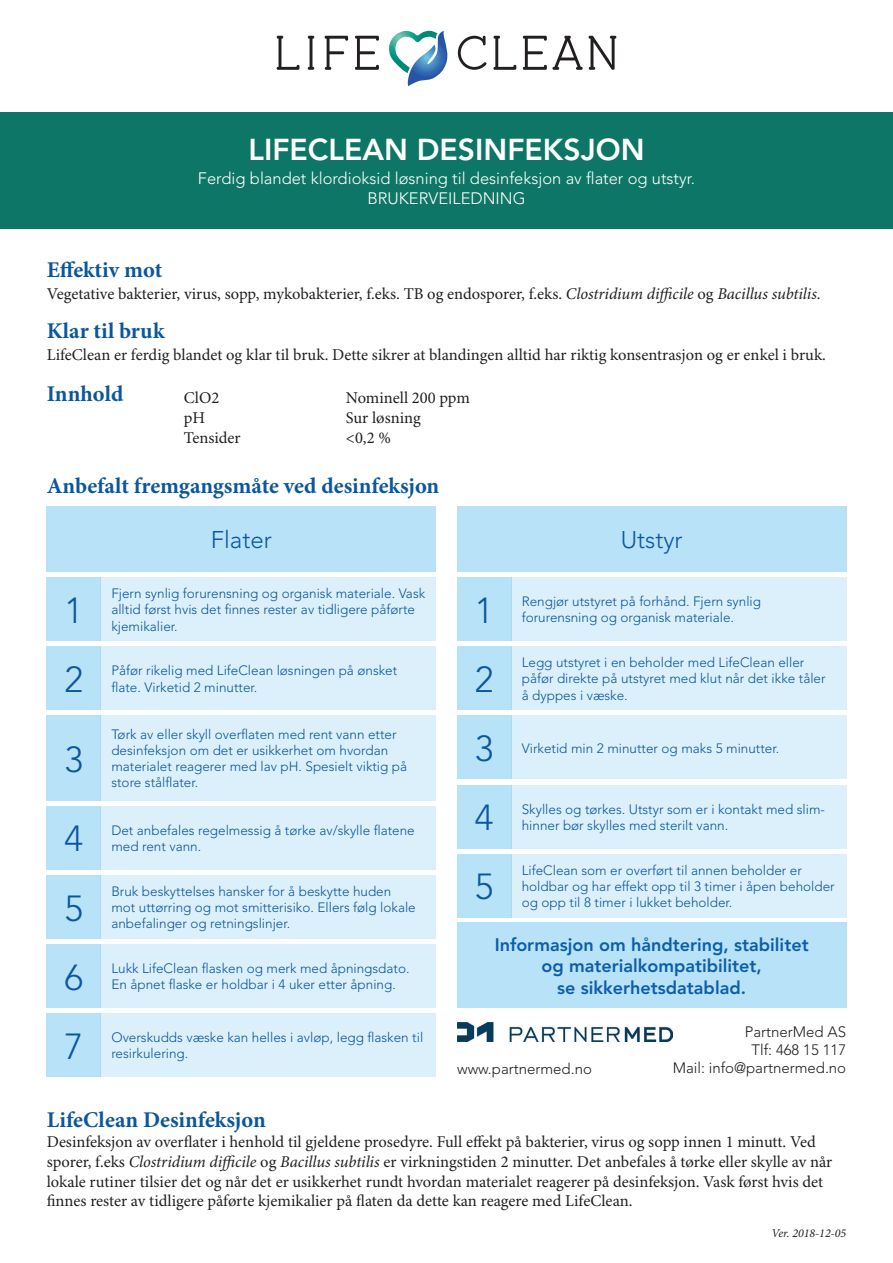
<style>
.page{position:relative;width:893px;height:1263px;background:#fff}
.page>*{position:absolute;margin:0;border:0;box-sizing:border-box;transform-origin:0 0}
.t1{font:300 36px/69.2px "Avenir LT Std";color:#0b579e}
.t2{font:800 30px "Avenir LT Std";color:#fff}
.t3{font:300 24px "Avenir LT Std";color:#0b579e}
.t4{font:700 22.5px "Minion Pro";color:#0b579e}
.t5{font:800 18px/21.6px "Avenir LT Std";color:#0d5ea8;text-align:center}
.t6{font:16.5px/19.8px "Minion Pro";color:#231f20}
.t7{font:300 16.5px/19.8px "Avenir LT Std";color:#fff;text-align:center}
.t8{font:300 15px/18px "Avenir LT Std";color:#231f20;text-align:right}
.t9{font:300 13.5px/16.2px "Avenir LT Std";color:#0b579e}
.t10{font:italic 12px "Minion Pro";color:#231f20}
.s1{font-style:italic}
</style>
<div class="page">
<div style="left:0;top:113px;width:893px;height:116px;background:#0d7666"></div>
<div style="left:47px;top:577px;width:54px;height:64px;background:#b7e2f7"></div>
<div style="left:47px;top:646px;width:54px;height:64px;background:#b7e2f7"></div>
<div style="left:47px;top:715px;width:54px;height:86px;background:#b7e2f7"></div>
<div style="left:47px;top:806px;width:54px;height:64px;background:#b7e2f7"></div>
<div style="left:47px;top:875px;width:54px;height:64px;background:#b7e2f7"></div>
<div style="left:101px;top:577px;width:335px;height:64px;background:#dbf0fb"></div>
<div style="left:101px;top:646px;width:335px;height:64px;background:#dbf0fb"></div>
<div style="left:101px;top:715px;width:335px;height:86px;background:#dbf0fb"></div>
<div style="left:101px;top:806px;width:335px;height:64px;background:#dbf0fb"></div>
<div style="left:101px;top:875px;width:335px;height:64px;background:#dbf0fb"></div>
<div style="left:47px;top:944px;width:54px;height:64px;background:#b7e2f7"></div>
<div style="left:101px;top:944px;width:335px;height:64px;background:#dbf0fb"></div>
<div style="left:47px;top:506px;width:389px;height:66px;background:#b7e2f7"></div>
<div style="left:457px;top:577px;width:54px;height:64px;background:#b7e2f7"></div>
<div style="left:457px;top:646px;width:54px;height:64px;background:#b7e2f7"></div>
<div style="left:457px;top:715px;width:54px;height:64px;background:#b7e2f7"></div>
<div style="left:457px;top:785px;width:54px;height:63px;background:#b7e2f7"></div>
<div style="left:511px;top:577px;width:335px;height:64px;background:#dbf0fb"></div>
<div style="left:511px;top:646px;width:335px;height:64px;background:#dbf0fb"></div>
<div style="left:511px;top:715px;width:335px;height:64px;background:#dbf0fb"></div>
<div style="left:511px;top:785px;width:335px;height:63px;background:#dbf0fb"></div>
<div style="left:457px;top:506px;width:389px;height:66px;background:#b7e2f7"></div>
<svg style="left:277px;top:36px;width:22px;height:34px"></svg>
<svg style="left:307px;top:36px;width:8px;height:34px"></svg>
<svg style="left:324px;top:36px;width:24px;height:34px"></svg>
<svg style="left:355px;top:36px;width:24px;height:34px"></svg>
<svg style="left:458px;top:36px;width:29px;height:34px"></svg>
<svg style="left:493px;top:36px;width:23px;height:34px"></svg>
<svg style="left:522px;top:36px;width:94px;height:34px"></svg>
<svg style="left:389px;top:31px;width:59px;height:55px"></svg>
<div style="left:457px;top:923px;width:389px;height:85px;background:#b7e2f7"></div>
<img style="left:458px;top:1022px;width:215px;height:19px">
<div style="left:47px;top:1013px;width:54px;height:64px;background:#b7e2f7"></div>
<div style="left:101px;top:1013px;width:335px;height:64px;background:#dbf0fb"></div>
<div style="left:457px;top:854px;width:54px;height:63px;background:#b7e2f7"></div>
<div style="left:511px;top:854px;width:335px;height:63px;background:#dbf0fb"></div>
<h2 class="t2" style="left:248px;top:132px;width:398px">LIFECLEAN DESINFEKSJON</h2>
<p class="t7" style="left:198px;top:169px;width:498px">Ferdig blandet klordioksid løsning til desinfeksjon av flater og utstyr.<br>BRUKERVEILEDNING</p>
<h3 class="t4" style="left:47px;top:256px;width:117px">Effektiv mot</h3>
<p class="t6" style="left:47px;top:284px;width:775px">Vegetative bakterier, virus, sopp, mykobakterier, f.eks. TB og endosporer, f.eks. <span class="s1">Clostridium difficile</span> og <span class="s1">Bacillus subtilis</span>.</p>
<h3 class="t4" style="left:47px;top:318px;width:119px">Klar til bruk</h3>
<p class="t6" style="left:47px;top:345px;width:781px">LifeClean er ferdig blandet og klar til bruk. Dette sikrer at blandingen alltid har riktig konsentrasjon og er enkel i bruk.</p>
<h3 class="t4" style="left:47px;top:381px;width:78px">Innhold</h3>
<p class="t6" style="left:184px;top:389px;width:37px">ClO2</p>
<p class="t6" style="left:346px;top:389px;width:125px">Nominell 200 ppm</p>
<p class="t6" style="left:184px;top:409px;width:23px">pH</p>
<p class="t6" style="left:346px;top:409px;width:76px">Sur løsning</p>
<p class="t6" style="left:184px;top:428px;width:58px">Tensider</p>
<p class="t6" style="left:346px;top:428px;width:46px">&lt;0,2 %</p>
<h3 class="t4" style="left:47px;top:472px;width:394px">Anbefalt fremgangsmåte ved desinfeksjon</h3>
<h1 class="t1" style="left:64px;top:576px;width:20px">1<br>2</h1>
<h1 class="t1" style="left:64px;top:725px;width:20px">3</h1>
<h1 class="t1" style="left:64px;top:804px;width:20px">4<br>5</h1>
<h3 class="t3" style="left:211px;top:526px;width:62px">Flater</h3>
<p class="t9" style="left:111px;top:585px;width:315px">Fjern synlig forurensning og organisk materiale. Vask alltid først hvis det finnes rester av tidligere påførte kjemikalier.</p>
<p class="t9" style="left:111px;top:663px;width:287px">Påfør rikelig med LifeClean løsningen på ønsket flate. Virketid 2 minutter.</p>
<p class="t9" style="left:111px;top:726px;width:297px">Tørk av eller skyll overflaten med rent vann etter desinfeksjon om det er usikkerhet om hvordan materialet reagerer med lav pH. Spesielt viktig på store stålflater.</p>
<p class="t9" style="left:111px;top:822px;width:305px">Det anbefales regelmessig å tørke av/skylle flatene med rent vann.</p>
<p class="t9" style="left:111px;top:883px;width:306px">Bruk beskyttelses hansker for å beskytte huden mot uttørring og mot smitterisiko. Ellers følg lokale anbefalinger og retningslinjer.</p>
<h1 class="t1" style="left:64px;top:943px;width:20px">6</h1>
<p class="t9" style="left:111px;top:960px;width:300px">Lukk LifeClean flasken og merk med åpningsdato.<br>En åpnet flaske er holdbar i 4 uker etter åpning.</p>
<h1 class="t1" style="left:64px;top:1012px;width:20px">7</h1>
<p class="t9" style="left:111px;top:1029px;width:313px">Overskudds væske kan helles i avløp, legg flasken til resirkulering.</p>
<h3 class="t3" style="left:621px;top:526px;width:63px">Utstyr</h3>
<h1 class="t1" style="left:475px;top:576px;width:20px;text-align:justify">1<br>2<br>3<br>4</h1>
<p class="t9" style="left:522px;top:593px;width:241px">Rengjør utstyret på forhånd. Fjern synlig forurensning og organisk materiale.</p>
<p class="t9" style="left:522px;top:654px;width:305px">Legg utstyret i en beholder med LifeClean eller påfør direkte på utstyret med klut når det ikke tåler å dyppes i væske.</p>
<p class="t9" style="left:522px;top:740px;width:259px">Virketid min 2 minutter og maks 5 minutter.</p>
<p class="t9" style="left:522px;top:801px;width:305px">Skylles og tørkes. Utstyr som er i kontakt med slim&shy;hinner bør skylles med sterilt vann.</p>
<h1 class="t1" style="left:475px;top:852px;width:20px">5</h1>
<p class="t9" style="left:522px;top:862px;width:314px">LifeClean som er overført til annen beholder er holdbar og har effekt opp til 3 timer i åpen beholder og opp til 8 timer i lukket beholder.</p>
<h3 class="t5" style="left:495px;top:933px;width:315px">Informasjon om håndtering, stabilitet og materialkompatibilitet,<br>se sikkerhetsdatablad.</h3>
<p class="t8" style="left:457px;top:1060px;width:136px">www.partnermed.no</p>
<p class="t8" style="left:673px;top:1023px;width:175px">PartnerMed AS<br>Tlf: 468 15 117<br>Mail: info@partnermed.no</p>
<h3 class="t4" style="left:47px;top:1106px;width:220px">LifeClean Desinfeksjon</h3>
<p class="t6" style="left:47px;top:1132px;width:787px">Desinfeksjon av overflater i henhold til gjeldene prosedyre. Full effekt på bakterier, virus og sopp innen 1 minutt. Ved sporer, f.eks <span class="s1">Clostridium difficile</span> og <span class="s1">Bacillus subtilis</span> er virkningstiden 2 minutter. Det anbefales å tørke eller skylle av når lokale rutiner tilsier det og når det er usikkerhet rundt hvordan materialet reagerer på desinfeksjon. Vask først hvis det finnes rester av tidligere påførte kjemikalier på flaten da dette kan reagere med LifeClean.</p>
<p class="t10" style="left:771px;top:1226px;width:76px">Ver. 2018-12-05</p>
</div>
